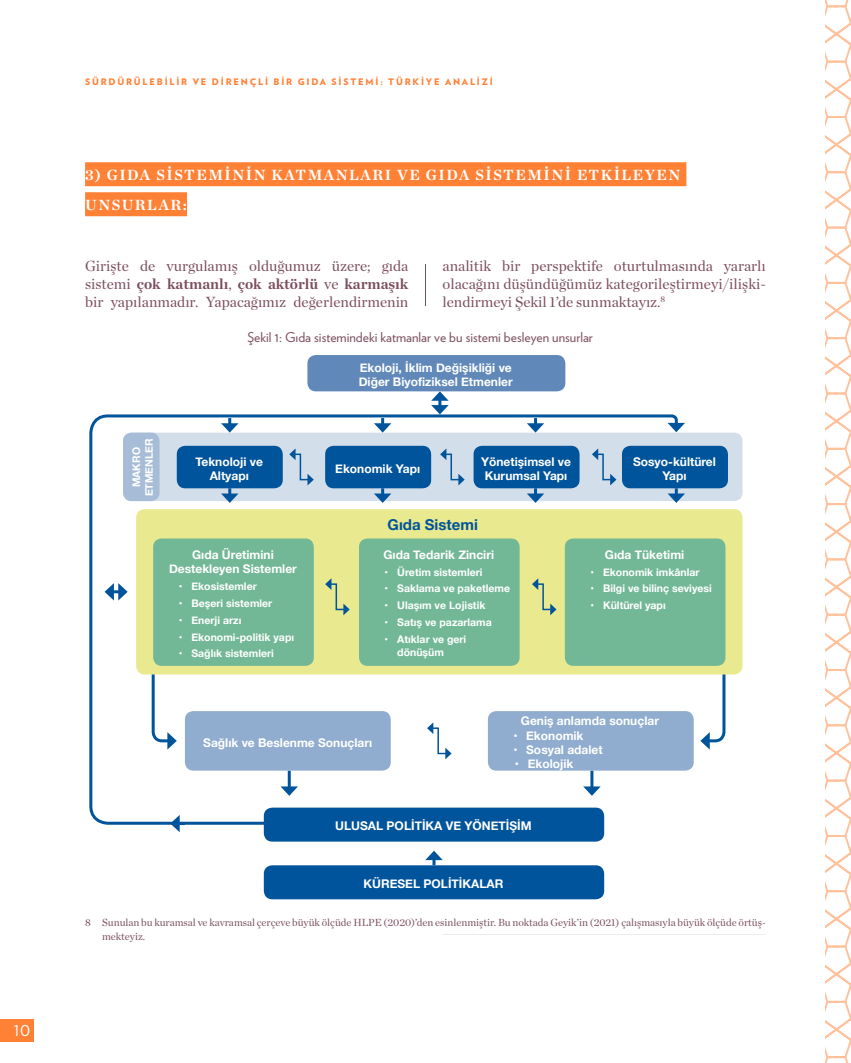
<style>
.page{position:relative;width:851px;height:1063px;background:#fff}
.page>*{position:absolute;margin:0;border:0;box-sizing:border-box;transform-origin:0 0}
.t1{font:15px/18px "Chronicle Deck";color:#7b4e5c;text-align:justify}
.t2{font:700 15px/30px "Chronicle Deck";letter-spacing:.1em;color:#fff}
.t3{font:700 15px "Helvetica Neue";color:#00549b}
.t4{font:15px "Verlag";color:#fff}
.t5{font:13.5px "Verlag";color:#7b4e5c}
.t6{font:700 12px/14.4px "Helvetica Neue";color:#fff;text-align:center}
.t7{font:700 10.5px/12.6px "Helvetica Neue";color:#fff;text-align:center}
.t8{font:10.5px/13.5px "Chronicle Deck";color:#7b4e5c}
.t9{font:900 9px "Verlag";letter-spacing:.2em;color:#ff8136}
.s1{font-weight:700}
</style>
<div class="page">
<div style="left:0;top:1019px;width:34px;height:23px;background:#ff8136"></div>
<svg style="left:825px;top:0;width:26px;height:1063px"></svg>
<div style="left:85px;top:162px;width:601px;height:24px;background:#ff8136"></div>
<div style="left:85px;top:192px;width:102px;height:24px;background:#ff8136"></div>
<hr style="left:425px;top:264px;width:1px;height:42px;background:#7b4e5c">
<div style="left:123px;top:433px;width:619px;height:68px;background:#d3deeb;border-radius:9px"></div>
<div style="left:136px;top:509px;width:606px;height:165px;background:#e9e98f;border-radius:9px"></div>
<svg style="left:679px;top:488px;width:6px;height:12px"></svg>
<svg style="left:173px;top:826px;width:7px;height:6px"></svg>
<svg style="left:425px;top:851px;width:17px;height:14px"></svg>
<svg style="left:431px;top:391px;width:17px;height:22px"></svg>
<div style="left:564px;top:538px;width:161px;height:128px;background:#73b896;border-radius:9px"></div>
<div style="left:622px;top:446px;width:105px;height:42px;background:#00549b;border-radius:9px"></div>
<svg style="left:89px;top:413px;width:590px;height:413px"></svg>
<svg style="left:667px;top:423px;width:18px;height:9px"></svg>
<div style="left:307px;top:355px;width:258px;height:36px;background:#6089b9;border-radius:9px"></div>
<div style="left:264px;top:808px;width:340px;height:34px;background:#00549b;border-radius:9px"></div>
<div style="left:185px;top:711px;width:205px;height:60px;background:#90acce;border-radius:9px"></div>
<div style="left:488px;top:711px;width:205px;height:60px;background:#90acce;border-radius:9px"></div>
<div style="left:264px;top:865px;width:340px;height:34px;background:#00549b;border-radius:9px"></div>
<svg style="left:289px;top:448px;width:25px;height:37px"></svg>
<svg style="left:440px;top:448px;width:24px;height:37px"></svg>
<svg style="left:532px;top:578px;width:24px;height:37px"></svg>
<svg style="left:427px;top:722px;width:24px;height:37px"></svg>
<svg style="left:325px;top:578px;width:24px;height:37px"></svg>
<svg style="left:592px;top:448px;width:24px;height:37px"></svg>
<svg style="left:150px;top:671px;width:27px;height:79px"></svg>
<svg style="left:700px;top:674px;width:26px;height:76px"></svg>
<p class="t4" style="left:13px;top:1020px;width:18px">10</p>
<p class="t9" style="left:85px;top:74px;width:409px">SÜRDÜRÜLEBİLİR VE DİRENÇLİ BİR GIDA SİSTEMİ: TÜRKİYE ANALİZİ</p>
<p class="t2" style="left:85px;top:159px;width:596px">3) GIDA SİSTEMİNİN KATMANLARI VE GIDA SİSTEMİNİ ETKİLEYEN<br>UNSURLAR:</p>
<p class="t1" style="left:85px;top:256px;width:325px">Girişte de vurgulamış olduğumuz üzere; gıda sistemi <span class="s1">çok katmanlı</span>, <span class="s1">çok aktörlü</span> ve <span class="s1">karmaşık </span>bir yapılanmadır. Yapacağımız değerlendirmenin</p>
<p class="t1" style="left:442px;top:256px;width:325px">analitik bir perspektife oturtulmasında yararlı olacağını düşündüğümüz kategorileştirmeyi/ilişki&shy;lendirmeyi Şekil 1’de sunmaktayız.<sup>8</sup></p>
<p class="t5" style="left:247px;top:327px;width:347px">Şekil 1: Gıda sistemindeki katmanlar ve bu sistemi besleyen unsurlar</p>
<p class="t7" style="left:130px;top:496px;width:59px;rotate:-90deg">MAKRO<br>ETMENLER</p>
<p class="t6" style="left:195px;top:455px;width:69px">Teknoloji ve<br>Altyapı</p>
<p class="t6" style="left:169px;top:548px;width:129px">Gıda Üretimini<br>Destekleyen Sistemler</p>
<p class="t7" style="left:179px;top:580px;width:80px">• Ekosistemler</p>
<p class="t7" style="left:179px;top:597px;width:95px">• Beşeri sistemler</p>
<p class="t7" style="left:179px;top:614px;width:64px">• Enerji arzı</p>
<p class="t7" style="left:179px;top:631px;width:117px">• Ekonomi-politik yapı</p>
<p class="t7" style="left:179px;top:648px;width:97px">• Sağlık sistemleri</p>
<p class="t6" style="left:359px;top:361px;width:155px;text-align:left">Ekoloji, İklim Değişikliği ve<br>Diğer Biyofiziksel Etmenler</p>
<p class="t6" style="left:335px;top:462px;width:86px">Ekonomik Yapı</p>
<p class="t6" style="left:481px;top:455px;width:91px">Yönetişimsel ve<br>Kurumsal Yapı</p>
<p class="t6" style="left:633px;top:455px;width:84px">Sosyo-kültürel<br>Yapı</p>
<p class="t3" style="left:387px;top:513px;width:92px">Gıda Sistemi</p>
<p class="t6" style="left:383px;top:548px;width:112px">Gıda Tedarik Zinciri</p>
<p class="t7" style="left:384px;top:566px;width:100px">• Üretim sistemleri</p>
<p class="t7" style="left:384px;top:583px;width:127px">• Saklama ve paketleme</p>
<p class="t7" style="left:384px;top:599px;width:102px">• Ulaşım ve Lojistik</p>
<p class="t7" style="left:384px;top:616px;width:109px">• Satış ve pazarlama</p>
<p class="t7" style="left:397px;top:633px;width:71px;text-align:left;text-indent:-13px">• Atıklar ve geri dönüşüm</p>
<p class="t6" style="left:605px;top:548px;width:81px">Gıda Tüketimi</p>
<p class="t7" style="left:590px;top:566px;width:111px">• Ekonomik imkânlar</p>
<p class="t7" style="left:590px;top:583px;width:123px">• Bilgi ve bilinç seviyesi</p>
<p class="t7" style="left:590px;top:599px;width:77px">• Kültürel yapı</p>
<p class="t6" style="left:203px;top:736px;width:170px">Sağlık ve Beslenme Sonuçları</p>
<p class="t6" style="left:521px;top:714px;width:139px">Geniş anlamda sonuçlar</p>
<p class="t6" style="left:513px;top:728px;width:72px">• Ekonomik</p>
<p class="t6" style="left:513px;top:743px;width:91px">• Sosyal adalet</p>
<p class="t6" style="left:515px;top:757px;width:60px">• Ekolojik</p>
<p class="t6" style="left:335px;top:819px;width:198px">ULUSAL POLİTİKA VE YÖNETİŞİM</p>
<p class="t6" style="left:363px;top:877px;width:141px">KÜRESEL POLİTİKALAR</p>
<p class="t8" style="left:102px;top:915px;width:665px;text-indent:-17px">8 Sunulan bu kuramsal ve kavramsal çerçeve büyük ölçüde HLPE (2020)’den esinlenmiştir. Bu noktada Geyik’in (2021) çalışmasıyla büyük ölçüde örtüş&shy;mekteyiz.</p>
</div>
